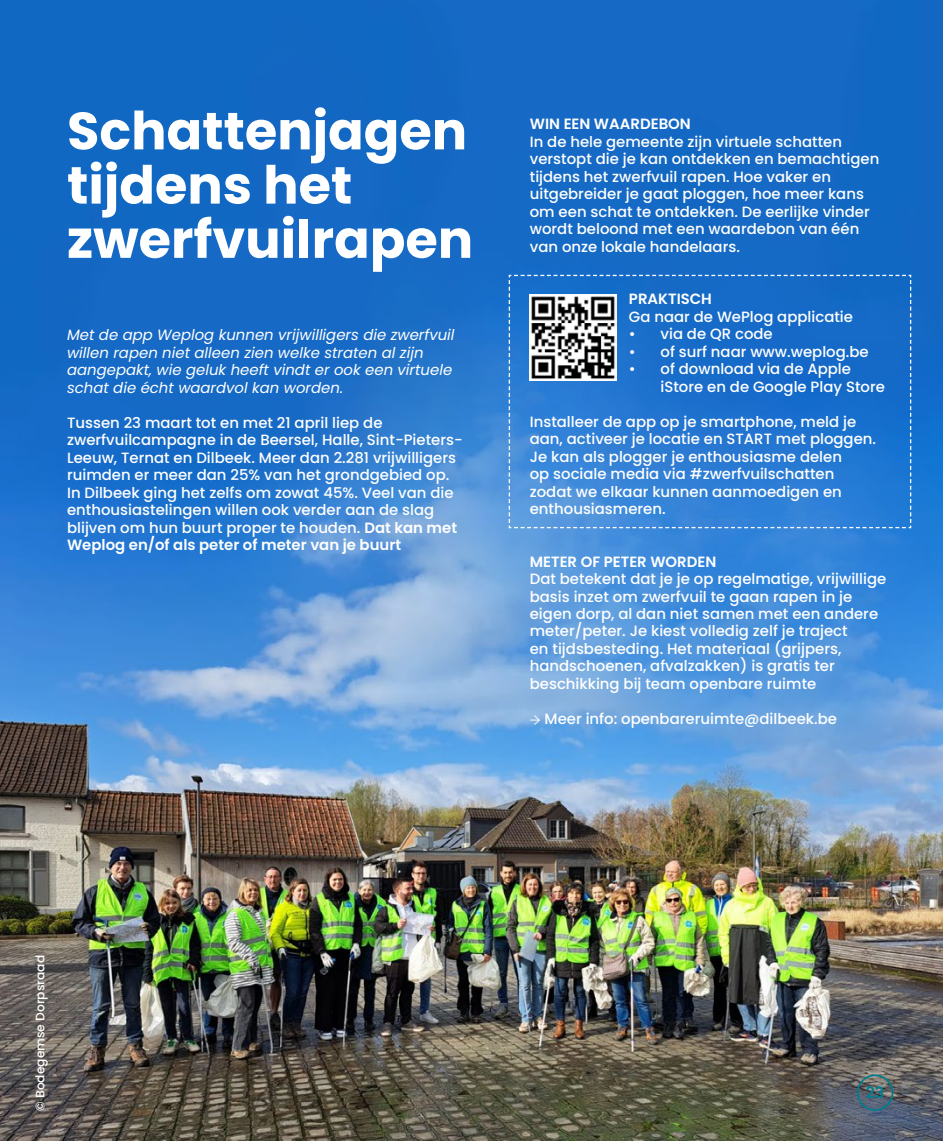
<style>
.page{position:relative;width:943px;height:1141px;background:#fff}
.page>*{position:absolute;margin:0;border:0;box-sizing:border-box;transform-origin:0 0}
.t1{font:700 52.5px/54.2px "Poppins";color:#fff}
.t2{font:600 15.75px "Poppins";color:#007d8f}
.t3{font:500 14.88px/17.5px "Poppins";color:#fff}
.t4{font:italic 14.88px/17.5px "Poppins";color:#fff}
.t5{font:600 14.88px "Poppins";color:#fff}
.t6{font:500 12.25px "Poppins";color:#fff}
.s1{font-weight:600}
.s2{font-family:"Utopia Std";font-weight:400}
</style>
<div class="page">
<img style="left:0;top:0;width:943px;height:1141px">
<svg style="left:508px;top:274px;width:403px;height:255px;background:#2577cf"></svg>
<div style="left:856px;top:1074px;width:37px;height:37px;border:2px solid #007d8f;border-radius:50%"></div>
<img style="left:529px;top:294px;width:87px;height:87px">
<h1 class="t1" style="left:67px;top:104px;width:407px">Schattenjagen tijdens het zwerfvuilrapen</h1>
<p class="t5" style="left:530px;top:115px;width:162px">WIN EEN WAARDEBON</p>
<p class="t3" style="left:530px;top:133px;width:351px">In de hele gemeente zijn virtuele schatten verstopt die je kan ontdekken en bemachtigen tijdens het zwerfvuil rapen. Hoe vaker en uitgebreider je gaat ploggen, hoe meer kans om een schat te ontdekken. De eerlijke vinder wordt beloond met een waardebon van één van onze lokale handelaars.</p>
<p class="t4" style="left:67px;top:326px;width:389px">Met de app Weplog kunnen vrijwilligers die zwerfvuil willen rapen niet alleen zien welke straten al zijn aangepakt, wie geluk heeft vindt er ook een virtuele schat die écht waardvol kan worden.</p>
<p class="t3" style="left:67px;top:414px;width:397px">Tussen 23 maart tot en met 21 april liep de zwerfvuilcampagne in de Beersel, Halle, Sint-Pieters-Leeuw, Ternat en Dilbeek. Meer dan 2.281 vrijwilligers ruimden er meer dan 25% van het grondgebied op.<br>In Dilbeek ging het zelfs om zowat 45%. Veel van die enthousiastelingen willen ook verder aan de slag blijven om hun buurt proper te houden. <span class="s1">Dat kan met Weplog en/of als peter of meter van je buurt</span></p>
<p class="t5" style="left:629px;top:290px;width:84px">PRAKTISCH</p>
<p class="t3" style="left:629px;top:308px;width:226px">Ga naar de WePlog applicatie</p>
<p class="t3" style="left:629px;top:325px;width:145px">• via de QR code</p>
<p class="t3" style="left:629px;top:343px;width:241px">• of surf naar www.weplog.be</p>
<p class="t3" style="left:660px;top:360px;width:226px;text-indent:-32px">• of download via de Apple iStore en de Google Play Store</p>
<p class="t3" style="left:530px;top:413px;width:348px">Installeer de app op je smartphone, meld je aan, activeer je locatie en START met ploggen.<br>Je kan als plogger je enthousiasme delen<br>op sociale media via #zwerfvuilschatten zodat we elkaar kunnen aanmoedigen en enthousiasmeren.</p>
<p class="t5" style="left:530px;top:553px;width:188px">METER OF PETER WORDEN</p>
<p class="t3" style="left:530px;top:570px;width:358px">Dat betekent dat je je op regelmatige, vrijwillige basis inzet om zwerfvuil te gaan rapen in je eigen dorp, al dan niet samen met een andere meter/peter. Je kiest volledig zelf je traject<br>en tijdsbesteding. Het materiaal (grijpers, handschoenen, afvalzakken) is gratis ter beschikking bij team openbare ruimte</p>
<p class="t3" style="left:530px;top:710px;width:309px"><span class="s2">→</span> Meer info: openbareruimte@dilbeek.be</p>
<p class="t6" style="left:33px;top:1111px;width:157px;rotate:-90deg">© Bodegemse Dorpsraad</p>
<p class="t2" style="left:865px;top:1083px;width:20px">23</p>
</div>
